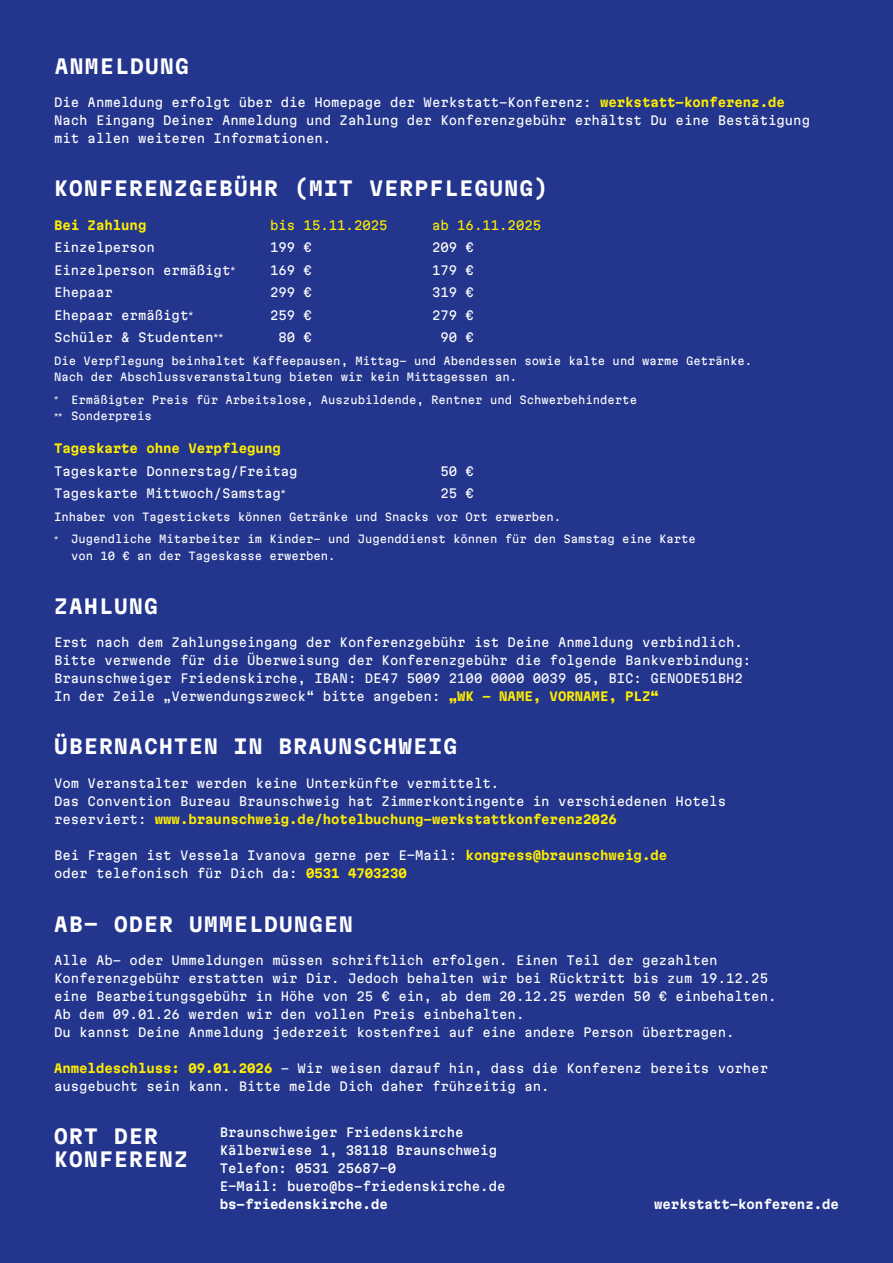
<style>
.page{position:relative;width:893px;height:1263px;background:#23358d}
.page>*{position:absolute;margin:0;border:0;box-sizing:border-box;transform-origin:0 0}
.t1{font:semi-expanded 19.5px/22.5px "Martian Mono";letter-spacing:.07em;color:#fff}
.t2{font:semi-expanded 12px/18px "Martian Mono";color:#fff}
.t3{font:semi-expanded 12px "Martian Mono";color:#ffed00}
.t4{font:semi-expanded 10.5px/16.5px "Martian Mono";color:#fff}
.s1{color:#ffed00}
</style>
<div class="page">
<hr style="left:892px;top:429px;width:1px;height:834px;background:#ffed00">
<h1 class="t1" style="left:55px;top:54px;width:135px">ANMELDUNG</h1>
<p class="t2" style="left:54px;top:93px;width:758px">Die Anmeldung erfolgt über die Homepage der Werkstatt-Konferenz: <span class="s1">werkstatt-konferenz.de<br></span>Nach Eingang Deiner Anmeldung und Zahlung der Konferenzgebühr erhältst Du eine Bestätigung mit allen weiteren Informationen.</p>
<h1 class="t1" style="left:54px;top:177px;width:496px">KONFERENZGEBÜHR (MIT VERPFLEGUNG)</h1>
<p class="t3" style="left:54px;top:217px;width:94px">Bei Zahlung</p>
<p class="t3" style="left:270px;top:217px;width:119px">bis 15.11.2025</p>
<p class="t3" style="left:432px;top:217px;width:111px">ab 16.11.2025</p>
<p class="t2" style="left:54px;top:238px;width:102px">Einzelperson</p>
<p class="t2" style="left:270px;top:238px;width:43px">199 €</p>
<p class="t2" style="left:432px;top:238px;width:43px">209 €</p>
<p class="t2" style="left:54px;top:261px;width:183px">Einzelperson ermäßigt<sup>*</sup></p>
<p class="t2" style="left:270px;top:261px;width:43px">169 €</p>
<p class="t2" style="left:432px;top:261px;width:43px">179 €</p>
<p class="t2" style="left:54px;top:283px;width:60px">Ehepaar</p>
<p class="t2" style="left:270px;top:283px;width:43px">299 €</p>
<p class="t2" style="left:432px;top:283px;width:43px">319 €</p>
<p class="t2" style="left:54px;top:306px;width:141px">Ehepaar ermäßigt<sup>*</sup></p>
<p class="t2" style="left:270px;top:306px;width:43px">259 €</p>
<p class="t2" style="left:432px;top:306px;width:43px">279 €</p>
<p class="t2" style="left:54px;top:328px;width:171px">Schüler &amp; Studenten<sup>**</sup></p>
<p class="t2" style="left:278px;top:328px;width:35px">80 €</p>
<p class="t2" style="left:440px;top:328px;width:35px">90 €</p>
<p class="t4" style="left:54px;top:352px;width:700px">Die Verpflegung beinhaltet Kaffeepausen, Mittag- und Abendessen sowie kalte und warme Getränke.<br>Nach der Abschlussveranstaltung bieten wir kein Mittagessen an.</p>
<p class="t4" style="left:54px;top:391px;width:584px"><sup>*</sup> Ermäßigter Preis für Arbeitslose, Auszubildende, Rentner und Schwerbehinderte <sup>**</sup> Sonderpreis</p>
<p class="t3" style="left:54px;top:440px;width:228px">Tageskarte ohne Verpflegung</p>
<p class="t2" style="left:54px;top:462px;width:245px">Tageskarte Donnerstag/Freitag</p>
<p class="t2" style="left:440px;top:462px;width:35px">50 €</p>
<p class="t2" style="left:54px;top:484px;width:233px">Tageskarte Mittwoch/Samstag<sup>*</sup></p>
<p class="t2" style="left:440px;top:484px;width:35px">25 €</p>
<p class="t4" style="left:54px;top:505px;width:643px;line-height:22.5px">Inhaber von Tagestickets können Getränke und Snacks vor Ort erwerben.<br><sup>*</sup> Jugendliche Mitarbeiter im Kinder- und Jugenddienst können für den Samstag eine Karte</p>
<p class="t4" style="left:71px;top:547px;width:266px">von 10 € an der Tageskasse erwerben.</p>
<h1 class="t1" style="left:54px;top:594px;width:105px">ZAHLUNG</h1>
<p class="t2" style="left:54px;top:633px;width:699px">Erst nach dem Zahlungseingang der Konferenzgebühr ist Deine Anmeldung verbindlich.<br>Bitte verwende für die Überweisung der Konferenzgebühr die folgende Bankverbindung:<br>Braunschweiger Friedenskirche, IBAN: DE47 5009 2100 0000 0039 05, BIC: GENODE51BH2<br>In der Zeile „Verwendungszweck“ bitte angeben: <span class="s1">„WK - NAME, VORNAME, PLZ“</span></p>
<h1 class="t1" style="left:54px;top:735px;width:405px">ÜBERNACHTEN IN BRAUNSCHWEIG</h1>
<p class="t2" style="left:54px;top:774px;width:674px">Vom Veranstalter werden keine Unterkünfte vermittelt.<br>Das Convention Bureau Braunschweig hat Zimmerkontingente in verschiedenen Hotels reserviert: <span class="s1">www.braunschweig.de/hotelbuchung-werkstattkonferenz2026</span></p>
<p class="t2" style="left:54px;top:846px;width:615px">Bei Fragen ist Vessela Ivanova gerne per E-Mail: <span class="s1">kongress@braunschweig.de </span>oder telefonisch für Dich da: <span class="s1">0531 4703230</span></p>
<h1 class="t1" style="left:54px;top:912px;width:300px">AB- ODER UMMELDUNGEN</h1>
<p class="t2" style="left:54px;top:951px;width:724px">Alle Ab- oder Ummeldungen müssen schriftlich erfolgen. Einen Teil der gezahlten Konferenzgebühr erstatten wir Dir. Jedoch behalten wir bei Rücktritt bis zum 19.12.25 eine Bearbeitungsgebühr in Höhe von 25 € ein, ab dem 20.12.25 werden 50 € einbehalten.<br>Ab dem 09.01.26 werden wir den vollen Preis einbehalten.<br>Du kannst Deine Anmeldung jederzeit kostenfrei auf eine andere Person übertragen.</p>
<p class="t2" style="left:54px;top:1059px;width:716px"><span class="s1">Anmeldeschluss: 09.01.2026</span> - Wir weisen darauf hin, dass die Konferenz bereits vorher ausgebucht sein kann. Bitte melde Dich daher frühzeitig an.</p>
<h1 class="t1" style="left:54px;top:1125px;width:135px">ORT DER<br>KONFERENZ</h1>
<p class="t2" style="left:220px;top:1123px;width:287px">Braunschweiger Friedenskirche<br>Kälberwiese 1, 38118 Braunschweig<br>Telefon: 0531 25687-0<br>E-Mail: buero@bs-friedenskirche.de bs-friedenskirche.de</p>
<p class="t2" style="left:654px;top:1195px;width:186px">werkstatt-konferenz.de</p>
</div>
